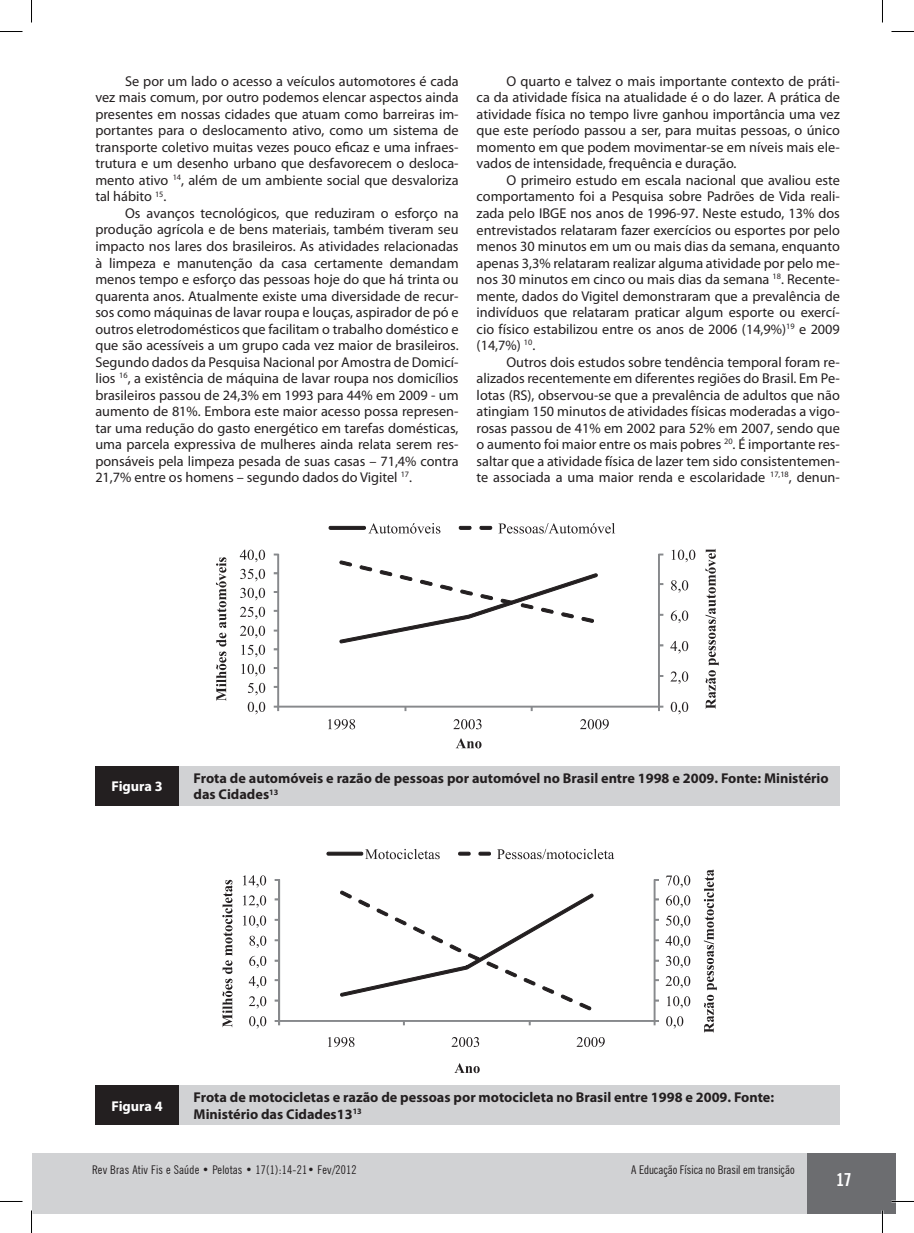
<style>
.page{position:relative;width:914px;height:1233px;background:#fff}
.page>*{position:absolute;margin:0;border:0;box-sizing:border-box;transform-origin:0 0}
.t1{font:700 condensed 18px "News Gothic BT";color:#fff}
.t2{font:14.25px/16.5px "Myriad Pro";color:#231f20;text-align:justify}
.t3{font:700 14.25px/16.5px "Myriad Pro";color:#231f20}
.t4{font:700 14.25px "Myriad Pro";color:#fff}
.t5{font:condensed 12px "News Gothic BT";letter-spacing:.02em;color:#231f20}
.t6{font:condensed 12px "News Gothic BT";color:#231f20}
</style>
<div class="page">
<div style="left:777px;top:1153px;width:118px;height:60px;background:#6c6d70"></div>
<div style="left:32px;top:1153px;width:774px;height:60px;background:#d1d2d4"></div>
<div style="left:95px;top:766px;width:84px;height:39px;background:#231f20"></div>
<div style="left:179px;top:766px;width:660px;height:39px;background:#d1d2d4"></div>
<div style="left:95px;top:1085px;width:84px;height:39px;background:#231f20"></div>
<div style="left:179px;top:1085px;width:660px;height:39px;background:#d1d2d4"></div>
<div style="left:658px;top:554px;width:1px;height:153px;border:1px solid #87898c"></div>
<div style="left:277px;top:554px;width:2px;height:153px;border:1px solid #87898c"></div>
<div style="left:278px;top:705px;width:381px;height:2px;border:1px solid #87898c"></div>
<svg style="left:274px;top:705px;width:5px;height:6px"></svg>
<svg style="left:658px;top:705px;width:5px;height:6px"></svg>
<svg style="left:339px;top:560px;width:259px;height:84px"></svg>
<svg style="left:670px;top:701px;width:18px;height:13px"></svg>
<svg style="left:670px;top:671px;width:18px;height:13px"></svg>
<svg style="left:670px;top:641px;width:18px;height:12px"></svg>
<svg style="left:670px;top:610px;width:18px;height:13px"></svg>
<svg style="left:671px;top:580px;width:17px;height:12px"></svg>
<svg style="left:671px;top:549px;width:24px;height:13px"></svg>
<svg style="left:248px;top:701px;width:17px;height:13px"></svg>
<svg style="left:248px;top:682px;width:17px;height:13px"></svg>
<svg style="left:241px;top:663px;width:24px;height:13px"></svg>
<svg style="left:241px;top:644px;width:24px;height:13px"></svg>
<svg style="left:240px;top:625px;width:25px;height:13px"></svg>
<svg style="left:240px;top:606px;width:25px;height:13px"></svg>
<svg style="left:240px;top:587px;width:25px;height:13px"></svg>
<svg style="left:240px;top:569px;width:25px;height:12px"></svg>
<svg style="left:240px;top:549px;width:25px;height:13px"></svg>
<svg style="left:328px;top:719px;width:27px;height:10px"></svg>
<svg style="left:453px;top:719px;width:28px;height:10px"></svg>
<svg style="left:580px;top:719px;width:28px;height:10px"></svg>
<svg style="left:705px;top:549px;width:13px;height:160px"></svg>
<svg style="left:216px;top:557px;width:10px;height:144px"></svg>
<svg style="left:456px;top:738px;width:25px;height:10px"></svg>
<svg style="left:328px;top:523px;width:112px;height:10px"></svg>
<svg style="left:458px;top:523px;width:157px;height:10px"></svg>
<div style="left:653px;top:879px;width:2px;height:142px;border:1px solid #87898c"></div>
<div style="left:278px;top:879px;width:2px;height:142px;border:1px solid #87898c"></div>
<div style="left:278px;top:1019px;width:377px;height:2px;border:1px solid #87898c"></div>
<svg style="left:274px;top:1019px;width:6px;height:6px"></svg>
<svg style="left:653px;top:1019px;width:5px;height:6px"></svg>
<svg style="left:340px;top:890px;width:254px;height:120px"></svg>
<svg style="left:666px;top:1016px;width:17px;height:12px"></svg>
<svg style="left:667px;top:996px;width:23px;height:12px"></svg>
<svg style="left:665px;top:976px;width:25px;height:12px"></svg>
<svg style="left:666px;top:955px;width:24px;height:13px"></svg>
<svg style="left:665px;top:935px;width:25px;height:12px"></svg>
<svg style="left:666px;top:915px;width:24px;height:12px"></svg>
<svg style="left:665px;top:895px;width:25px;height:12px"></svg>
<svg style="left:666px;top:875px;width:24px;height:12px"></svg>
<svg style="left:249px;top:1016px;width:17px;height:12px"></svg>
<svg style="left:249px;top:996px;width:17px;height:12px"></svg>
<svg style="left:249px;top:976px;width:17px;height:12px"></svg>
<svg style="left:249px;top:955px;width:17px;height:13px"></svg>
<svg style="left:249px;top:935px;width:17px;height:12px"></svg>
<svg style="left:243px;top:915px;width:23px;height:12px"></svg>
<svg style="left:243px;top:895px;width:23px;height:12px"></svg>
<svg style="left:243px;top:875px;width:23px;height:12px"></svg>
<svg style="left:328px;top:1037px;width:26px;height:9px"></svg>
<svg style="left:451px;top:1037px;width:28px;height:9px"></svg>
<svg style="left:576px;top:1037px;width:28px;height:9px"></svg>
<svg style="left:703px;top:869px;width:13px;height:163px"></svg>
<svg style="left:222px;top:879px;width:10px;height:148px"></svg>
<svg style="left:454px;top:1063px;width:25px;height:10px"></svg>
<svg style="left:326px;top:849px;width:113px;height:10px"></svg>
<svg style="left:458px;top:851px;width:33px;height:5px"></svg>
<svg style="left:497px;top:848px;width:117px;height:11px"></svg>
<hr style="left:891px;top:1200px;width:22px;height:2px;background:#fff">
<hr style="left:881px;top:1210px;width:2px;height:22px;background:#fff">
<svg style="left:0;top:31px;width:22px;height:1px"></svg>
<svg style="left:891px;top:31px;width:22px;height:1px"></svg>
<svg style="left:0;top:1201px;width:22px;height:1px"></svg>
<svg style="left:891px;top:1201px;width:22px;height:1px"></svg>
<svg style="left:31px;top:0;width:1px;height:23px"></svg>
<svg style="left:31px;top:1210px;width:1px;height:22px"></svg>
<svg style="left:882px;top:0;width:1px;height:23px"></svg>
<svg style="left:882px;top:1210px;width:1px;height:22px"></svg>
<p class="t2" style="left:95px;top:73px;width:365px;text-indent:30px">Se por um lado o acesso a veículos automotores é cada vez mais comum, por outro podemos elencar aspectos ainda presentes em nossas cidades que atuam como barreiras im&shy;portantes para o deslocamento ativo, como um sistema de transporte coletivo muitas vezes pouco eficaz e uma infraes&shy;trutura e um desenho urbano que desfavorecem o desloca&shy;mento ativo <sup>14</sup>, além de um ambiente social que desvaloriza tal hábito <sup>15</sup>.</p>
<p class="t2" style="left:95px;top:205px;width:365px;text-indent:30px">Os avanços tecnológicos, que reduziram o esforço na produção agrícola e de bens materiais, também tiveram seu impacto nos lares dos brasileiros. As atividades relacionadas à limpeza e manutenção da casa certamente demandam menos tempo e esforço das pessoas hoje do que há trinta ou quarenta anos. Atualmente existe uma diversidade de recur&shy;sos como máquinas de lavar roupa e louças, aspirador de pó e outros eletrodomésticos que facilitam o trabalho doméstico e que são acessíveis a um grupo cada vez maior de brasileiros.<br>Segundo dados da Pesquisa Nacional por Amostra de Domicí&shy;lios <sup>16</sup>, a existência de máquina de lavar roupa nos domicílios brasileiros passou de 24,3% em 1993 para 44% em 2009 - um aumento de 81%. Embora este maior acesso possa represen&shy;tar uma redução do gasto energético em tarefas domésticas, uma parcela expressiva de mulheres ainda relata serem res&shy;ponsáveis pela limpeza pesada de suas casas – 71,4% contra 21,7% entre os homens – segundo dados do Vigitel <sup>17</sup>.</p>
<p class="t2" style="left:476px;top:73px;width:365px;text-indent:30px">O quarto e talvez o mais importante contexto de práti&shy;ca da atividade física na atualidade é o do lazer. A prática de atividade física no tempo livre ganhou importância uma vez que este período passou a ser, para muitas pessoas, o único momento em que podem movimentar-se em níveis mais ele&shy;vados de intensidade, frequência e duração.</p>
<p class="t2" style="left:476px;top:172px;width:365px;text-indent:30px">O primeiro estudo em escala nacional que avaliou este comportamento foi a Pesquisa sobre Padrões de Vida reali&shy;zada pelo IBGE nos anos de 1996-97. Neste estudo, 13% dos entrevistados relataram fazer exercícios ou esportes por pelo menos 30 minutos em um ou mais dias da semana, enquanto apenas 3,3% relataram realizar alguma atividade por pelo me&shy;nos 30 minutos em cinco ou mais dias da semana <sup>18</sup>. Recente&shy;mente, dados do Vigitel demonstraram que a prevalência de indivíduos que relataram praticar algum esporte ou exercí&shy;cio físico estabilizou entre os anos de 2006 (14,9%)<sup>19</sup> e 2009 (14,7%) <sup>10</sup>.</p>
<p class="t2" style="left:476px;top:353px;width:365px;text-indent:30px">Outros dois estudos sobre tendência temporal foram re&shy;alizados recentemente em diferentes regiões do Brasil. Em Pe&shy;lotas (RS), observou-se que a prevalência de adultos que não atingiam 150 minutos de atividades físicas moderadas a vigo&shy;rosas passou de 41% em 2002 para 52% em 2007, sendo que o aumento foi maior entre os mais pobres <sup>20</sup>. É importante res&shy;saltar que a atividade física de lazer tem sido consistentemen&shy;te associada a uma maior renda e escolaridade <sup>17,18</sup>, denun-</p>
<p class="t4" style="left:111px;top:777px;width:53px">Figura 3</p>
<p class="t3" style="left:193px;top:769px;width:636px">Frota de automóveis e razão de pessoas por automóvel no Brasil entre 1998 e 2009. Fonte: Ministério das Cidades<sup>13</sup></p>
<p class="t4" style="left:111px;top:1096px;width:53px">Figura 4</p>
<p class="t3" style="left:193px;top:1088px;width:582px">Frota de motocicletas e razão de pessoas por motocicleta no Brasil entre 1998 e 2009. Fonte:<br>Ministério das Cidades13<sup>13</sup></p>
<p class="t5" style="left:92px;top:1162px;width:266px">Rev Bras Ativ Fis e Saúde • Pelotas • 17(1):14-21• Fev/2012</p>
<p class="t6" style="left:631px;top:1162px;width:165px">A Educação Física no Brasil em transição</p>
<p class="t1" style="left:836px;top:1168px;width:17px">17</p>
</div>
